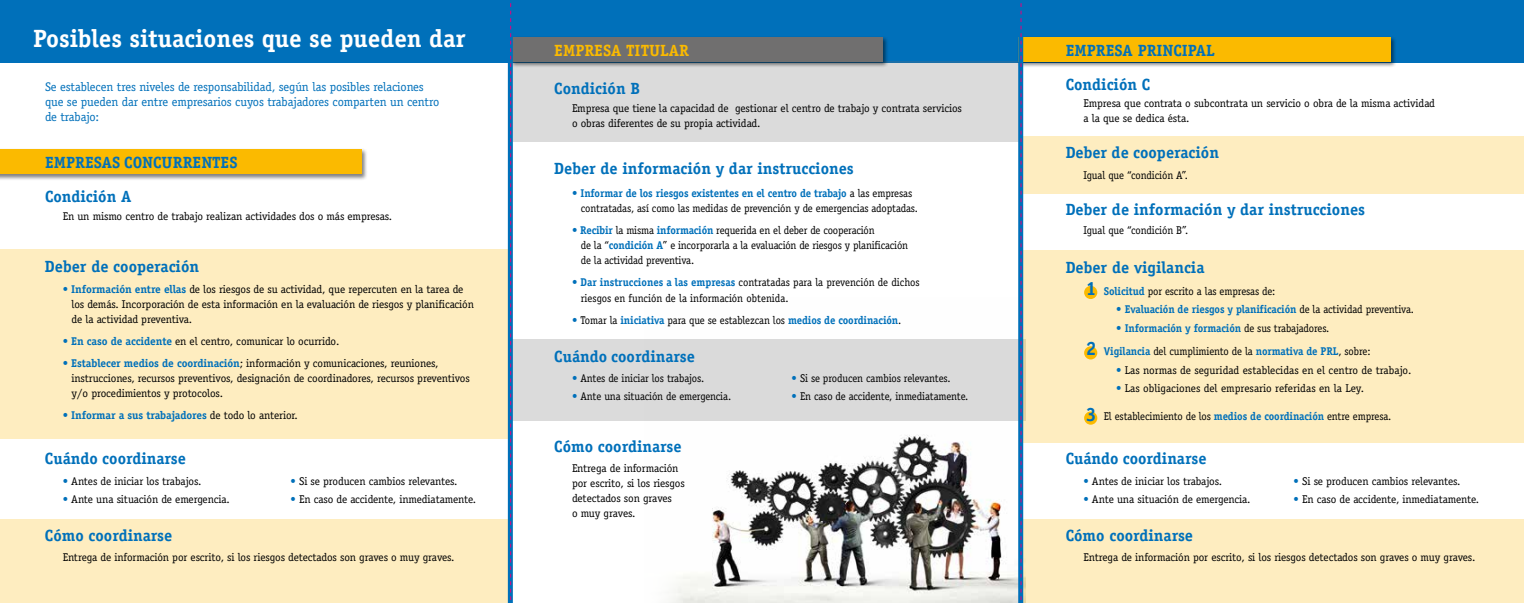
<style>
.page{position:relative;width:1524px;height:603px;background:#fff}
.page>*{position:absolute;margin:0;border:0;box-sizing:border-box;transform-origin:0 0}
.t1{font:700 25px "Officina Serif";color:#fff}
.t2{font:700 19.25px "Officina Serif";color:#0070ba}
.t3{font:700 16.25px "Officina Serif";color:#0070ba}
.t4{font:700 16.25px "Officina Serif";color:#fbba00}
.t5{font:12.5px/15px "Officina Serif";letter-spacing:-.01em;color:#0070ba}
.t6{font:11.25px/15px "Officina Serif";letter-spacing:-.01em;color:#000}
.t7{font:11.25px/15px "Officina Serif";letter-spacing:-.01em;color:#000;scale:.95 1}
.t8{font:700 11.25px/23.1px "Officina Serif";letter-spacing:-.01em;color:#0070ba;scale:.95 1}
.t9{font:700 11.25px "Officina Serif";letter-spacing:-.01em;color:#0070ba}
.s1{color:#0070ba}
.s2{font-weight:700;color:#0070ba}
.s3{font-weight:400}
.s4{font-weight:400;color:#000}
</style>
<div class="page">
<img style="left:640px;top:420px;width:385px;height:182px">
<div style="left:0;top:0;width:1524px;height:62px;background:#0070ba"></div>
<div style="left:0;top:250px;width:508px;height:189px;background:#feedc0"></div>
<div style="left:0;top:519px;width:511px;height:83px;background:#feedc0"></div>
<div style="left:513px;top:61px;width:509px;height:81px;background:#dbdbdb"></div>
<div style="left:511px;top:338px;width:514px;height:82px;background:#dadada"></div>
<div style="left:1023px;top:136px;width:501px;height:57px;background:#feedc0"></div>
<div style="left:1023px;top:250px;width:501px;height:192px;background:#feedc0"></div>
<div style="left:0;top:148px;width:368px;height:32px;background:#000;opacity:.5"></div>
<div style="left:0;top:149px;width:361px;height:25px;background:#fbba00"></div>
<div style="left:509px;top:36px;width:380px;height:32px;background:#000;opacity:.5"></div>
<div style="left:511px;top:37px;width:372px;height:25px;background:#706f6f"></div>
<div style="left:1017px;top:36px;width:379px;height:32px;background:#000;opacity:.5"></div>
<div style="left:1018px;top:37px;width:372px;height:25px;background:#fbba00"></div>
<div style="left:1023px;top:519px;width:501px;height:83px;background:#feedc0"></div>
<div style="left:1084px;top:286px;width:13px;height:13px;background:#fbba00;border-radius:50%"></div>
<div style="left:1084px;top:346px;width:13px;height:13px;background:#fbba00;border-radius:50%"></div>
<div style="left:1084px;top:411px;width:13px;height:13px;background:#fbba00;border-radius:50%"></div>
<svg style="left:508px;top:26px;width:5px;height:576px;background:#0d71ba"></svg>
<svg style="left:1018px;top:25px;width:5px;height:577px;background:#1c6fb8"></svg>
<svg style="left:510px;top:3px;width:1px;height:599px"></svg>
<svg style="left:1020px;top:3px;width:1px;height:599px"></svg>
<h1 class="t1" style="left:33px;top:23px;width:434px">Posibles situaciones que se pueden dar</h1>
<p class="t5" style="left:45px;top:79px;width:396px">Se establecen tres niveles de responsabilidad, según las posibles relaciones que se pueden dar entre empresarios cuyos trabajadores comparten un centro de trabajo:</p>
<h3 class="t4" style="left:554px;top:40px;width:136px">EMPRESA TITULAR</h3>
<h3 class="t3" style="left:1065px;top:40px;width:150px">EMPRESA PRINCIPAL</h3>
<h3 class="t3" style="left:554px;top:79px;width:87px">Condición B</h3>
<h3 class="t3" style="left:1065px;top:74px;width:86px">Condición C</h3>
<p class="t6" style="left:572px;top:101px;width:391px">Empresa que tiene la capacidad de gestionar el centro de trabajo y contrata servicios o obras diferentes de su propia actividad.</p>
<p class="t6" style="left:1083px;top:96px;width:353px">Empresa que contrata o subcontrata un servicio o obra de la misma actividad a la que se dedica ésta.</p>
<h3 class="t3" style="left:45px;top:152px;width:194px">EMPRESAS CONCURRENTES</h3>
<h3 class="t3" style="left:554px;top:159px;width:301px">Deber de información y dar instrucciones</h3>
<h3 class="t3" style="left:1065px;top:142px;width:155px">Deber de cooperación</h3>
<p class="t7" style="left:1083px;top:167px;width:111px">Igual que “condición A”.</p>
<h3 class="t3" style="left:45px;top:186px;width:88px">Condición A</h3>
<p class="t6" style="left:63px;top:208px;width:331px">En un mismo centro de trabajo realizan actividades dos o más empresas.</p>
<h3 class="t3" style="left:45px;top:256px;width:156px">Deber de cooperación</h3>
<p class="t6" style="left:72px;top:281px;width:404px;text-indent:-9px"><span class="s1">•</span> <span class="s2">Información entre ellas</span> de los riesgos de su actividad, que repercuten en la tarea de los demás. Incorporación de esta información en la evaluación de riesgos y planificación de la actividad preventiva.</p>
<p class="t6" style="left:63px;top:333px;width:278px"><span class="s1">•</span> <span class="s2">En caso de accidente</span> en el centro, comunicar lo ocurrido.</p>
<p class="t6" style="left:72px;top:355px;width:400px;text-indent:-9px"><span class="s1">•</span> <span class="s2">Establecer medios de coordinación</span>; información y comunicaciones, reuniones, instrucciones, recursos preventivos, designación de coordinadores, recursos preventivos y/o procedimientos y protocolos.</p>
<p class="t9" style="left:63px;top:408px;width:237px"><span class="s3">•</span> Informar a sus trabajadores <span class="s4">de todo lo anterior.</span></p>
<p class="t7" style="left:581px;top:186px;width:356px;text-indent:-9px"><span class="s1">•</span> <span class="s2">Informar de los riesgos existentes en el centro de trabajo</span> a las empresas contratadas, así como las medidas de prevención y de emergencias adoptadas.</p>
<p class="t7" style="left:581px;top:223px;width:346px;text-indent:-9px"><span class="s1">•</span> <span class="s2">Recibir</span> la misma <span class="s2">información</span> requerida en el deber de cooperación<br>de la “<span class="s2">condición A</span>” e incorporarla a la evaluación de riesgos y planificación de la actividad preventiva.</p>
<p class="t7" style="left:581px;top:275px;width:358px;text-indent:-9px"><span class="s1">•</span> <span class="s2">Dar instrucciones a las empresas</span> contratadas para la prevención de dichos riesgos en función de la información obtenida.</p>
<p class="t7" style="left:572px;top:312px;width:348px"><span class="s1">•</span> Tomar la <span class="s2">iniciativa</span> para que se establezcan los <span class="s2">medios de coordinación</span>.</p>
<h3 class="t3" style="left:554px;top:346px;width:142px">Cuándo coordinarse</h3>
<p class="t7" style="left:572px;top:370px;width:141px"><span class="s1">•</span> Antes de iniciar los trabajos.</p>
<p class="t7" style="left:572px;top:389px;width:169px"><span class="s1">•</span> Ante una situación de emergencia.</p>
<p class="t7" style="left:791px;top:370px;width:169px"><span class="s1">•</span> Si se producen cambios relevantes.</p>
<p class="t7" style="left:791px;top:389px;width:188px"><span class="s1">•</span> En caso de accidente, inmediatamente.</p>
<h3 class="t3" style="left:1065px;top:199px;width:301px">Deber de información y dar instrucciones</h3>
<p class="t7" style="left:1083px;top:223px;width:112px">Igual que “condición B”.</p>
<h3 class="t3" style="left:1065px;top:257px;width:140px">Deber de vigilancia</h3>
<h2 class="t2" style="left:1086px;top:276px;width:12px">1</h2>
<h2 class="t2" style="left:1086px;top:336px;width:12px">2</h2>
<h2 class="t2" style="left:1086px;top:402px;width:12px">3</h2>
<p class="t7" style="left:1104px;top:283px;width:182px"><span class="s2">Solicitud</span> por escrito a las empresas de:</p>
<p class="t8" style="left:1116px;top:298px;width:315px"><span class="s3">•</span> Evaluación de riesgos y planificación <span class="s4">de la actividad preventiva.</span></p>
<p class="t8" style="left:1104px;top:316px;width:282px;text-indent:12px"><span class="s3">•</span> Información y formación <span class="s4">de sus trabajadores.<br></span>Vigilancia <span class="s4">del cumplimiento de la</span> normativa de PRL<span class="s4">, sobre:</span></p>
<p class="t6" style="left:1116px;top:362px;width:297px"><span class="s1">•</span> Las normas de seguridad establecidas en el centro de trabajo.</p>
<p class="t6" style="left:1116px;top:381px;width:249px"><span class="s1">•</span> Las obligaciones del empresario referidas en la Ley.</p>
<p class="t7" style="left:1104px;top:409px;width:304px">El establecimiento de los <span class="s2">medios de coordinación</span> entre empresa.</p>
<h3 class="t3" style="left:45px;top:448px;width:143px">Cuándo coordinarse</h3>
<p class="t6" style="left:63px;top:473px;width:140px"><span class="s1">•</span> Antes de iniciar los trabajos.</p>
<p class="t6" style="left:63px;top:492px;width:169px"><span class="s1">•</span> Ante una situación de emergencia.</p>
<p class="t6" style="left:291px;top:473px;width:168px"><span class="s1">•</span> Si se producen cambios relevantes.</p>
<p class="t6" style="left:291px;top:492px;width:187px"><span class="s1">•</span> En caso de accidente, inmediatamente.</p>
<h3 class="t3" style="left:554px;top:435px;width:129px">Cómo coordinarse</h3>
<p class="t6" style="left:572px;top:460px;width:114px">Entrega de información por escrito, si los riesgos detectados son graves<br>o muy graves.</p>
<h3 class="t3" style="left:1065px;top:448px;width:142px">Cuándo coordinarse</h3>
<p class="t6" style="left:1083px;top:473px;width:140px"><span class="s1">•</span> Antes de iniciar los trabajos.</p>
<p class="t6" style="left:1083px;top:492px;width:169px"><span class="s1">•</span> Ante una situación de emergencia.</p>
<p class="t6" style="left:1293px;top:473px;width:168px"><span class="s1">•</span> Si se producen cambios relevantes.</p>
<p class="t6" style="left:1293px;top:492px;width:187px"><span class="s1">•</span> En caso de accidente, inmediatamente.</p>
<h3 class="t3" style="left:45px;top:525px;width:129px">Cómo coordinarse</h3>
<h3 class="t3" style="left:1065px;top:525px;width:129px">Cómo coordinarse</h3>
<p class="t6" style="left:63px;top:549px;width:393px">Entrega de información por escrito, si los riesgos detectados son graves o muy graves.</p>
<p class="t6" style="left:1083px;top:549px;width:393px">Entrega de información por escrito, si los riesgos detectados son graves o muy graves.</p>
</div>
